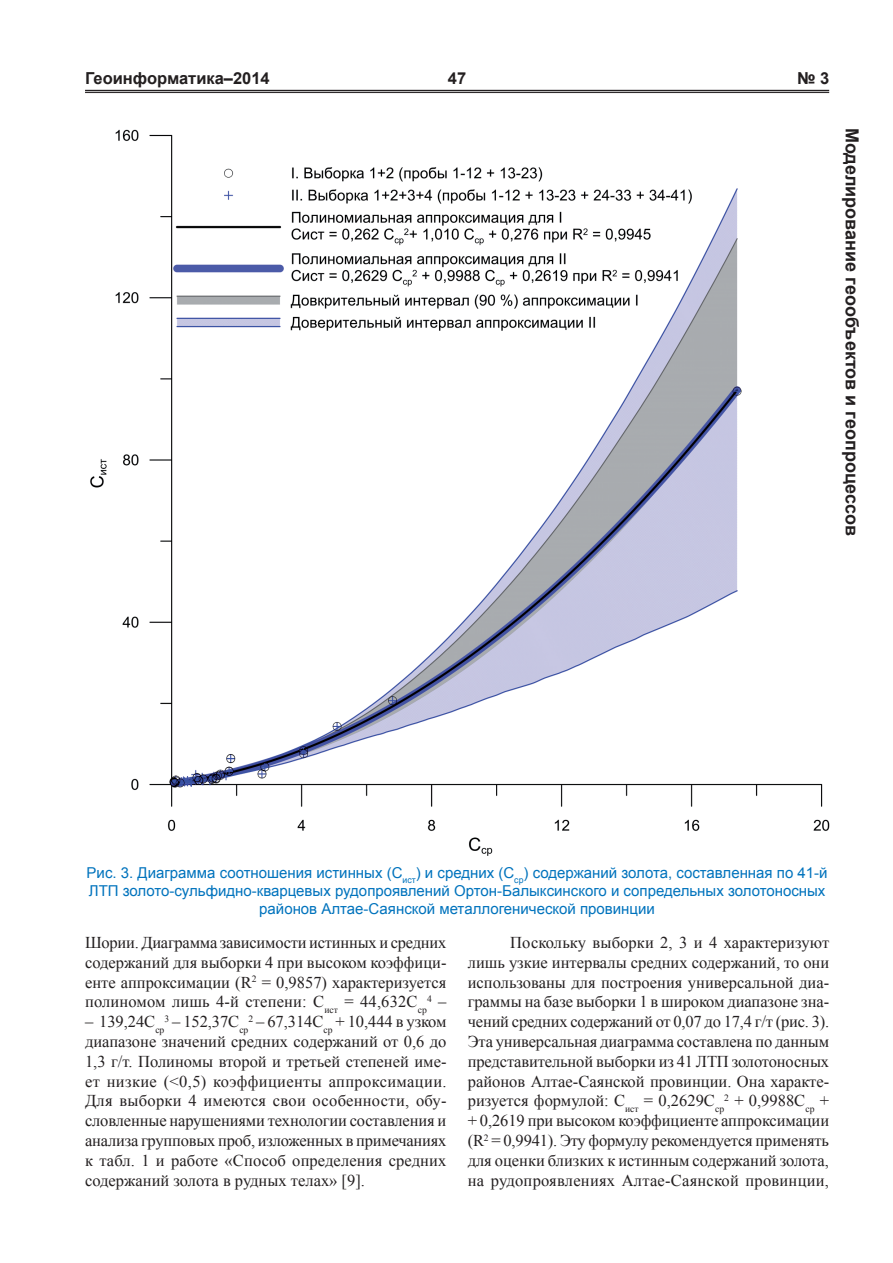
<style>
.page{position:relative;width:893px;height:1263px;background:#fff}
.page>*{position:absolute;margin:0;border:0;box-sizing:border-box;transform-origin:0 0}
.t1{font:700 18px "Arial";color:#231f20}
.t2{font:16.5px/19.8px "Times New Roman";letter-spacing:.005em;color:#231f20;text-align:justify}
.t3{font:700 16.5px "Arial";color:#231f20}
.t4{font:15px/18px "Arial";color:#0073bd;text-align:center}
.t5{font:9.6px "Times New Roman";color:#231f20}
.s1{font-size:16.5px}
</style>
<div class="page">
<hr style="left:85px;top:90px;width:744px;height:1px;background:#231f20">
<hr style="left:85px;top:92px;width:744px;height:1px;background:#231f20">
<img style="left:90px;top:129px;width:739px;height:727px">
<p class="t3" style="left:85px;top:68px;width:186px">Геоинформатика–2014</p>
<p class="t3" style="left:448px;top:68px;width:20px">47</p>
<p class="t3" style="left:797px;top:68px;width:34px">№ 3</p>
<p class="t1" style="left:864px;top:128px;width:409px;rotate:90deg">Моделирование геообъектов и геопроцессов</p>
<p class="t4" style="left:87px;top:864px;width:742px">Рис. 3. Диаграмма соотношения истинных (С<sub>ист</sub>) и средних (С<sub>ср</sub>) содержаний золота, составленная по 41-й<br>ЛТП золото-сульфидно-кварцевых рудопроявлений Ортон-Балыксинского и сопредельных золотоносных районов Алтае-Саянской металлогенической провинции</p>
<p class="t2" style="left:85px;top:932px;width:363px">Шории. Диаграмма зависимости истинных и средних содержаний для выборки 4 при высоком коэффици&shy;енте аппроксимации (R<sup>2</sup> = 0,9857) характеризуется полиномом лишь 4-й степени: С<sub>ист</sub> = 44,632С<sub>ср</sub></p>
<p class="t2" style="left:468px;top:932px;width:363px;text-indent:43px">Поскольку выборки 2, 3 и 4 характеризуют лишь узкие интервалы средних содержаний, то они использованы для построения универсальной диа&shy;граммы на базе выборки 1 в широком диапазоне зна&shy;чений средних содержаний от 0,07 до 17,4 г/т (рис. 3).<br>Эта универсальная диаграмма составлена по данным представительной выборки из 41 ЛТП золотоносных районов Алтае-Саянской провинции. Она характе&shy;ризуется формулой: С<sub>ист</sub> = 0,2629С<sub>ср</sub><sup>2</sup> + 0,9988С<sub>ср</sub> + + 0,2619 при высоком коэффициенте аппроксимации (R<sup>2</sup> = 0,9941). Эту формулу рекомендуется применять для оценки близких к истинным содержаний золота, на рудопроявлениях Алтае-Саянской провинции,</p>
<p class="t5" style="left:427px;top:992px;width:21px">4 <span class="s1">–</span></p>
<p class="t2" style="left:85px;top:1011px;width:363px">– 139,24С<sub>ср</sub><sup>3</sup> – 152,37С<sub>ср</sub><sup>2</sup> – 67,314С<sub>ср</sub> + 10,444 в узком диапазоне значений средних содержаний от 0,6 до 1,3 г/т. Полиномы второй и третьей степеней име&shy;ет низкие (&lt;0,5) коэффициенты аппроксимации.<br>Для выборки 4 имеются свои особенности, обу&shy;словленные нарушениями технологии составления и анализа групповых проб, изложенных в примечаниях к табл. 1 и работе «Способ определения средних содержаний золота в рудных телах» [9].</p>
</div>
